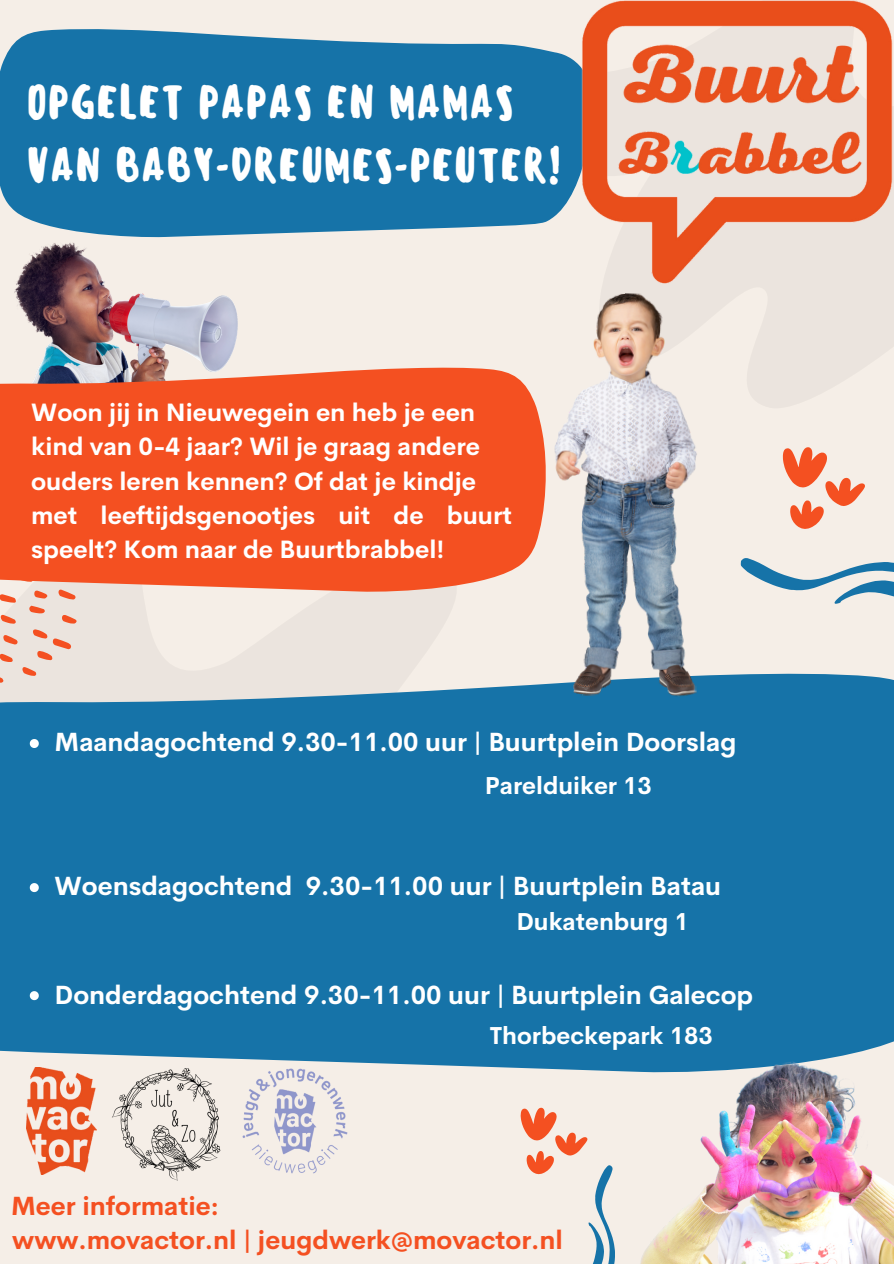
<style>
.page{position:relative;width:894px;height:1264px;background:#fff}
.page>*{position:absolute;margin:0;border:0;box-sizing:border-box;transform-origin:0 0}
.t1{font:500 44.7px/62.4px "Sensei";color:#fff}
.t2{font:700 25.8px "Cerebri Sans";color:#fff}
.t3{font:700 25.8px "Cerebri Sans";color:#f45021}
.t4{font:700 24.6px/34.3px "Cerebri Sans";color:#fff}
.t5{font:700 24px "Cerebri Sans";color:#fff}
</style>
<div class="page">
<div style="left:0;top:0;width:893px;height:1263px;background:#f5eee7"></div>
<svg style="left:0;top:29px;width:554px;height:209px;background:#287dad"></svg>
<svg style="left:782px;top:447px;width:82px;height:81px"></svg>
<div style="left:0;top:673px;width:893px;height:398px;background:#1673a8"></div>
<svg style="left:58px;top:592px;width:18px;height:7px"></svg>
<svg style="left:0;top:594px;width:16px;height:9px"></svg>
<svg style="left:0;top:614px;width:16px;height:10px"></svg>
<svg style="left:29px;top:605px;width:48px;height:55px"></svg>
<svg style="left:0;top:674px;width:4px;height:8px"></svg>
<svg style="left:3px;top:635px;width:15px;height:9px"></svg>
<svg style="left:22px;top:667px;width:14px;height:9px"></svg>
<svg style="left:0;top:653px;width:13px;height:9px"></svg>
<svg style="left:34px;top:592px;width:13px;height:6px"></svg>
<img style="left:14px;top:243px;width:223px;height:123px">
<svg style="left:0;top:366px;width:546px;height:226px;background:#f25b30"></svg>
<img style="left:554px;top:0;width:339px;height:284px">
<img style="left:548px;top:293px;width:157px;height:405px">
<img style="left:605px;top:1046px;width:288px;height:217px">
<img style="left:26px;top:1067px;width:40px;height:107px">
<svg style="left:30px;top:739px;width:9px;height:9px"></svg>
<svg style="left:30px;top:883px;width:9px;height:9px"></svg>
<svg style="left:30px;top:991px;width:9px;height:9px"></svg>
<svg style="left:520px;top:1107px;width:94px;height:156px"></svg>
<svg style="left:740px;top:558px;width:153px;height:46px"></svg>
<img style="left:66px;top:1052px;width:201px;height:129px">
<img style="left:240px;top:1066px;width:109px;height:109px">
<p class="t1" style="left:26px;top:71px;width:536px">OPGELET PAPAS EN MAMAS<br>VAN BABY-DREUMES-PEUTER!</p>
<p class="t4" style="left:31px;top:395px;width:482px">Woon jij in Nieuwegein en heb je een kind van 0-4 jaar? Wil je graag andere ouders leren kennen? Of dat je kindje met leeftijdsgenootjes uit de buurt speelt? Kom naar de Buurtbrabbel!</p>
<p class="t2" style="left:54px;top:725px;width:683px">Maandagochtend 9.30-11.00 uur | Buurtplein Doorslag</p>
<p class="t5" style="left:484px;top:770px;width:169px">Parelduiker 13</p>
<p class="t2" style="left:54px;top:869px;width:668px">Woensdagochtend 9.30-11.00 uur | Buurtplein Batau</p>
<p class="t5" style="left:516px;top:905px;width:174px">Dukatenburg 1</p>
<p class="t2" style="left:54px;top:977px;width:700px">Donderdagochtend 9.30-11.00 uur | Buurtplein Galecop</p>
<p class="t3" style="left:11px;top:1189px;width:209px">Meer informatie:</p>
<p class="t5" style="left:489px;top:1020px;width:224px">Thorbeckepark 183</p>
<p class="t3" style="left:12px;top:1222px;width:552px">www.movactor.nl | jeugdwerk@movactor.nl</p>
</div>
